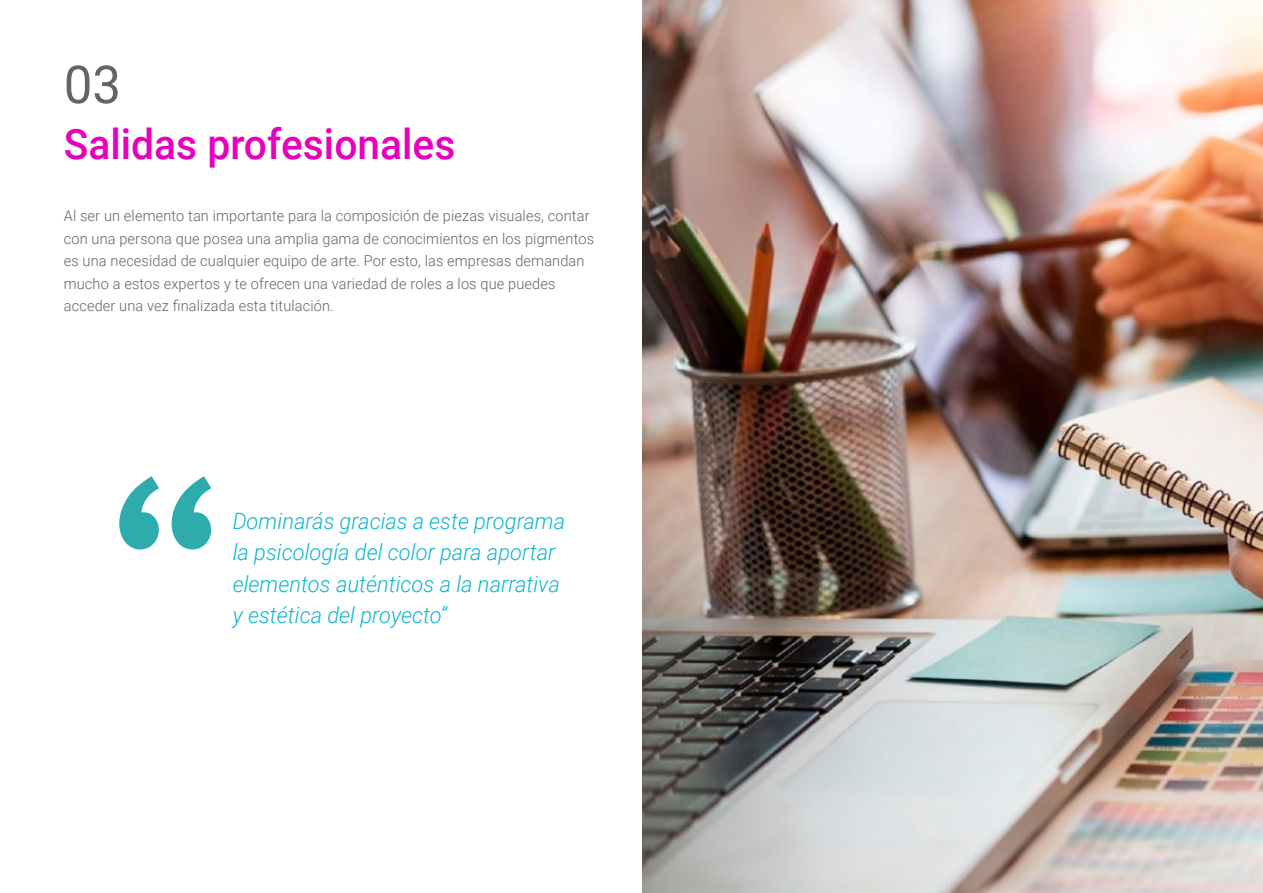
<style>
.page{position:relative;width:1263px;height:893px;background:#fff}
.page>*{position:absolute;margin:0;border:0;box-sizing:border-box;transform-origin:0 0}
.t1{font:52.5px "Roboto";color:#61646a}
.t2{font:500 42px "Roboto";color:#e602bd}
.t3{font:italic 300 22.5px/31.5px "Roboto";color:#0fb6cf}
.t4{font:300 15px/22.5px "Roboto";letter-spacing:.01em;color:#61646a}
</style>
<div class="page">
<svg style="left:119px;top:476px;width:92px;height:73px"></svg>
<img style="left:642px;top:0;width:621px;height:893px">
<h1 class="t1" style="left:64px;top:48px;width:59px">03</h1>
<h2 class="t2" style="left:64px;top:115px;width:393px">Salidas profesionales</h2>
<p class="t4" style="left:64px;top:204px;width:532px">Al ser un elemento tan importante para la composición de piezas visuales, contar con una persona que posea una amplia gama de conocimientos en los pigmentos es una necesidad de cualquier equipo de arte. Por esto, las empresas demandan mucho a estos expertos y te ofrecen una variedad de roles a los que puedes acceder una vez finalizada esta titulación.</p>
<h3 class="t3" style="left:233px;top:504px;width:334px">Dominarás gracias a este programa la psicología del color para aportar elementos auténticos a la narrativa y estética del proyecto”</h3>
</div>
